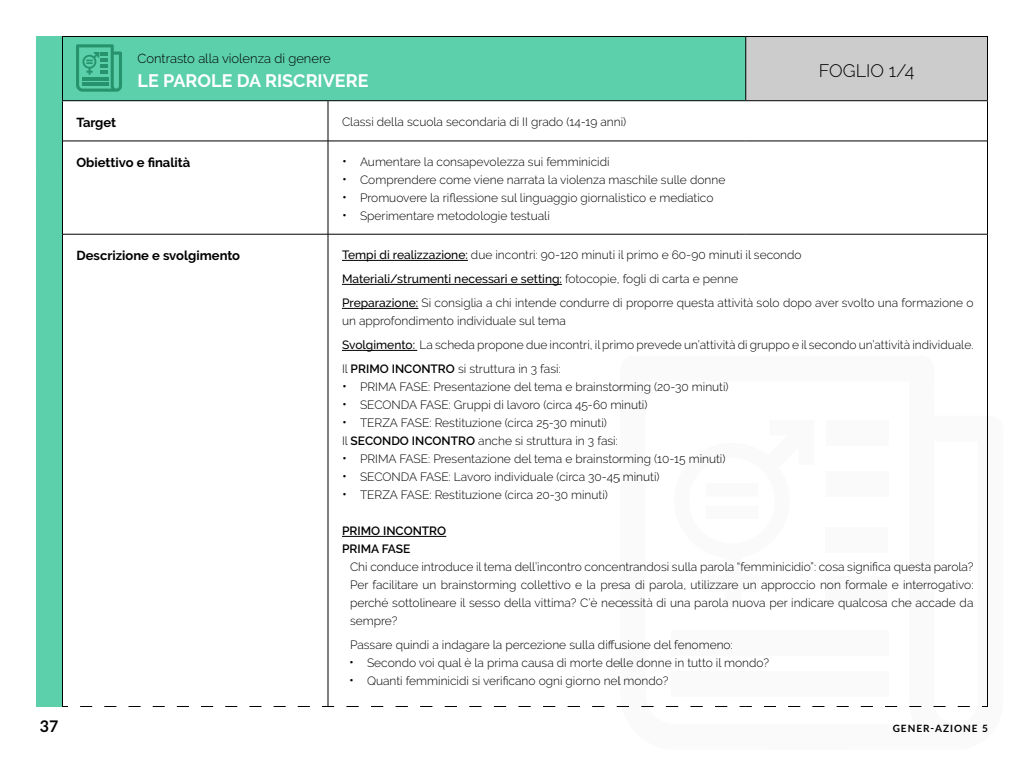
<style>
.page{position:relative;width:1024px;height:768px;background:#fff}
.page>*{position:absolute;margin:0;border:0;box-sizing:border-box;transform-origin:0 0}
.t1{font:700 18px "Raleway";color:#fff}
.t2{font:300 18px "Raleway";color:#000}
.t3{font:700 16px "Lato";color:#000}
.t4{font:700 13px "Raleway";color:#000}
.t5{font:300 13px "Raleway";color:#000}
.t6{font:300 12px/24px "Raleway";color:#000}
.t7{font:600 12px/18px "Raleway";color:#000}
.t8{font:700 10px "Lato";letter-spacing:.1em;color:#000}
.s1{font-size:14px}
.s2{font-weight:500}
.s3{font-weight:600}
</style>
<div class="page">
<div style="left:62px;top:36px;width:684px;height:65px;background:#5bd0aa"></div>
<div style="left:746px;top:36px;width:242px;height:65px;background:#ccc"></div>
<svg style="left:329px;top:101px;width:658px;height:436px"></svg>
<hr style="left:328px;top:101px;width:1px;height:40px;background:#000">
<hr style="left:328px;top:141px;width:1px;height:93px;background:#000">
<hr style="left:328px;top:234px;width:1px;height:472px;background:#000">
<hr style="left:63px;top:141px;width:265px;height:1px;background:#000">
<hr style="left:328px;top:141px;width:418px;height:1px;background:#000">
<hr style="left:746px;top:141px;width:241px;height:1px;background:#000">
<hr style="left:63px;top:234px;width:265px;height:1px;background:#000">
<hr style="left:328px;top:234px;width:418px;height:1px;background:#000">
<hr style="left:746px;top:234px;width:241px;height:1px;background:#000">
<hr style="left:62px;top:101px;width:1px;height:40px;background:#000">
<hr style="left:987px;top:101px;width:1px;height:40px;background:#000">
<hr style="left:62px;top:141px;width:1px;height:93px;background:#000">
<hr style="left:987px;top:141px;width:1px;height:93px;background:#000">
<hr style="left:62px;top:234px;width:1px;height:472px;background:#000">
<hr style="left:987px;top:234px;width:1px;height:472px;background:#000">
<svg style="left:80px;top:706px;width:230px;height:1px"></svg>
<svg style="left:346px;top:706px;width:274px;height:1px"></svg>
<svg style="left:322px;top:706px;width:12px;height:1px"></svg>
<hr style="left:62px;top:36px;width:266px;height:1px;background:#000">
<hr style="left:62px;top:37px;width:1px;height:63px;background:#000">
<hr style="left:328px;top:36px;width:418px;height:1px;background:#000">
<hr style="left:746px;top:36px;width:242px;height:1px;background:#000">
<hr style="left:745px;top:37px;width:1px;height:63px;background:#000">
<hr style="left:987px;top:37px;width:1px;height:63px;background:#000">
<hr style="left:62px;top:100px;width:266px;height:1px;background:#000">
<hr style="left:328px;top:100px;width:418px;height:1px;background:#000">
<hr style="left:746px;top:100px;width:242px;height:1px;background:#000">
<hr style="left:342px;top:260px;width:126px;height:1px;background:#000">
<hr style="left:342px;top:284px;width:220px;height:1px;background:#000">
<hr style="left:342px;top:308px;width:76px;height:1px;background:#000">
<hr style="left:342px;top:350px;width:75px;height:1px;background:#000">
<hr style="left:342px;top:536px;width:104px;height:1px;background:#000">
<div style="left:36px;top:36px;width:26px;height:671px;background:#5bd0aa"></div>
<svg style="left:76px;top:44px;width:46px;height:48px"></svg>
<svg style="left:620px;top:356px;width:368px;height:351px"></svg>
<div style="left:671px;top:671px;width:217px;height:26px;background:#fafafa"></div>
<div style="left:671px;top:630px;width:217px;height:26px;background:#fafafa"></div>
<div style="left:826px;top:420px;width:62px;height:25px;background:#fafafa"></div>
<div style="left:826px;top:472px;width:62px;height:25px;background:#fafafa"></div>
<div style="left:826px;top:527px;width:62px;height:26px;background:#fafafa"></div>
<div style="left:826px;top:577px;width:62px;height:25px;background:#fafafa"></div>
<svg style="left:674px;top:420px;width:140px;height:189px"></svg>
<div style="left:706px;top:483px;width:53px;height:14px;background:#fafafa"></div>
<div style="left:706px;top:505px;width:53px;height:14px;background:#fafafa"></div>
<p class="t5" style="left:138px;top:51px;width:195px">Contrasto alla violenza di genere</p>
<h1 class="t1" style="left:138px;top:70px;width:233px">LE PAROLE DA RISCRIVERE</h1>
<h1 class="t2" style="left:819px;top:60px;width:97px">FOGLIO 1/4</h1>
<p class="t4" style="left:76px;top:115px;width:41px">Target</p>
<p class="t6" style="left:342px;top:110px;width:286px">Classi della scuola secondaria di II grado (14-19 anni)</p>
<p class="t4" style="left:76px;top:155px;width:115px">Obiettivo e finalità</p>
<p class="t6" style="left:342px;top:150px;width:269px"><span class="s1">•</span> Aumentare la consapevolezza sui femminicidi</p>
<p class="t6" style="left:342px;top:168px;width:385px"><span class="s1">•</span> Comprendere come viene narrata la violenza maschile sulle donne</p>
<p class="t6" style="left:342px;top:186px;width:373px"><span class="s1">•</span> Promuovere la riflessione sul linguaggio giornalistico e mediatico</p>
<p class="t6" style="left:342px;top:204px;width:209px"><span class="s1">•</span> Sperimentare metodologie testuali</p>
<p class="t4" style="left:76px;top:248px;width:165px">Descrizione e svolgimento</p>
<p class="t6" style="left:342px;top:243px;width:633px"><span class="s2">Tempi di realizzazione:</span> due incontri: 90-120 minuti il primo e 60-90 minuti il secondo<br><span class="s2">Materiali/strumenti necessari e setting:</span> fotocopie, fogli di carta e penne<br><span class="s2">Preparazione:</span> Si consiglia a chi intende condurre di proporre questa attività solo dopo aver svolto una formazione o</p>
<p class="t6" style="left:342px;top:309px;width:633px">un approfondimento individuale sul tema<br><span class="s2">Svolgimento:</span> La scheda propone due incontri, il primo prevede un’attività di gruppo e il secondo un’attività individuale.<br>Il <span class="s3">PRIMO INCONTRO</span> si struttura in 3 fasi:</p>
<p class="t6" style="left:342px;top:375px;width:388px"><span class="s1">•</span> PRIMA FASE: Presentazione del tema e brainstorming (20-30 minuti)</p>
<p class="t6" style="left:342px;top:393px;width:307px"><span class="s1">•</span> SECONDA FASE: Gruppi di lavoro (circa 45-60 minuti)</p>
<p class="t6" style="left:342px;top:414px;width:277px;line-height:18px"><span class="s1">•</span> TERZA FASE: Restituzione (circa 25-30 minuti)<br>Il <span class="s3">SECONDO INCONTRO</span> anche si struttura in 3 fasi:</p>
<p class="t6" style="left:342px;top:447px;width:385px"><span class="s1">•</span> PRIMA FASE: Presentazione del tema e brainstorming (10-15 minuti)</p>
<p class="t6" style="left:342px;top:465px;width:319px"><span class="s1">•</span> SECONDA FASE: Lavoro individuale (circa 30-45 minuti)</p>
<p class="t6" style="left:342px;top:483px;width:267px"><span class="s1">•</span> TERZA FASE: Restituzione (circa 20-30 minuti)</p>
<p class="t7" style="left:342px;top:522px;width:106px">PRIMO INCONTRO<br>PRIMA FASE</p>
<p class="t6" style="left:350px;top:558px;width:625px;line-height:18px;text-align:justify">Chi conduce introduce il tema dell’incontro concentrandosi sulla parola “femminicidio”: cosa significa questa parola?<br>Per facilitare un brainstorming collettivo e la presa di parola, utilizzare un approccio non formale e interrogativo: perché sottolineare il sesso della vittima? C’è necessità di una parola nuova per indicare qualcosa che accade da sempre?</p>
<p class="t6" style="left:350px;top:633px;width:384px">Passare quindi a indagare la percezione sulla diffusione del fenomeno:</p>
<p class="t6" style="left:349px;top:651px;width:422px"><span class="s1">•</span> Secondo voi qual è la prima causa di morte delle donne in tutto il mondo?</p>
<p class="t6" style="left:349px;top:669px;width:321px"><span class="s1">•</span> Quanti femminicidi si verificano ogni giorno nel mondo?</p>
<h2 class="t3" style="left:40px;top:714px;width:20px">37</h2>
<p class="t8" style="left:893px;top:721px;width:97px">GENER-AZIONE 5</p>
</div>
